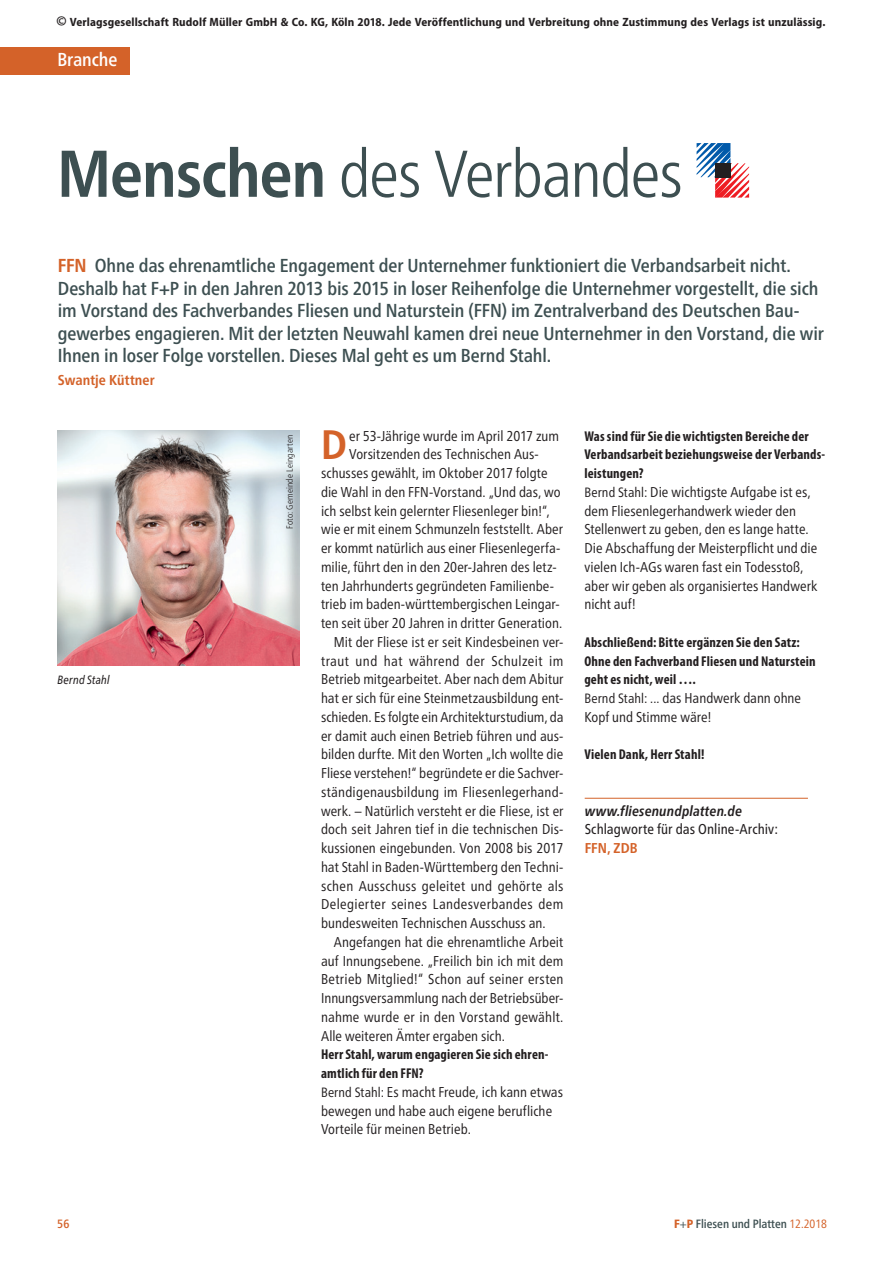
<style>
.page{position:relative;width:893px;height:1263px;background:#fff}
.page>*{position:absolute;margin:0;border:0;box-sizing:border-box;transform-origin:0 0}
.Fachartikel_Überschr{font:300 condensed 66px "Frutiger Neue LT Pro";letter-spacing:-.02em;color:#3d4f51}
.Fachartikel_Grundsch{font:700 condensed 41.1px "Frutiger Neue LT Pro";color:#d46229}
.Fachartikel_Vorspann{font:500 condensed 18.75px/22.5px "Frutiger Neue LT Pro";letter-spacing:-.005em;color:#3d4f51}
.Rubrik{font:500 condensed 18.75px "Frutiger Neue LT Pro";letter-spacing:-.005em;color:#fff}
.Fachartikel_Grundsch-2{font:condensed 14.25px/18.8px "Frutiger Neue LT Pro";color:#231f20;text-align:justify}
.Fachartikel_Intervie{font:condensed 14.25px/18.8px "Frutiger Neue LT Pro";color:#231f20}
.Fachartikel_Intervie-2{font:700 condensed 14.25px/18.8px "Myriad Pro";letter-spacing:.01em;color:#231f20}
.Kasten_Grundschrift{font:condensed 14.25px/18.8px "Frutiger Neue LT Pro";letter-spacing:.005em;color:#231f20}
.Kasten_Überschrift{font:italic 700 condensed 14.25px "Frutiger Neue LT Pro";letter-spacing:.01em;color:#231f20}
.Fachartikel_Vorspann-2{font:700 condensed 14.25px "Frutiger Neue LT Pro";letter-spacing:.005em;color:#d46229}
._304_inhalt_teaser{font:700 semi-condensed 12px "Myriad Pro";letter-spacing:.01em;color:#231f20}
.t1{font:500 condensed 12px "Frutiger Neue LT Pro";color:#3d4f51}
.Bildunterschrift{font:italic condensed 12px "Frutiger Neue LT Pro";letter-spacing:.02em;color:#231f20}
.t2{font:500 condensed 12px "Frutiger Neue LT Pro";color:#d46229}
.Bildquelle{font:300 condensed 9px "Frutiger Neue LT Pro";letter-spacing:.02em;color:#231f20}
.s1{font-stretch:normal;font-size:15px}
.s2{font-weight:700}
.s3{font-weight:700;color:#d46229}
.s4{font-size:13.5px}
.s5{font-weight:800;color:#d46229}
.s6{font-weight:400}
.s7{font-weight:400;color:#d46229}
</style>
<div class="page">
<div style="left:0;top:47px;width:123px;height:27px;background:#d46229"></div>
<div style="left:57px;top:47px;width:73px;height:27px;background:#d46229"></div>
<img style="left:57px;top:431px;width:243px;height:235px">
<svg style="left:697px;top:143px;width:52px;height:55px"></svg>
<div style="left:715px;top:163px;width:15px;height:14px;background:#231f20"></div>
<hr style="left:585px;top:798px;width:223px;height:1px;background:#d46229">
<p class="_304_inhalt_teaser" style="left:56px;top:15px;width:771px"><span class="s1">©</span> Verlagsgesellschaft Rudolf Müller GmbH &amp; Co. KG, Köln 2018. Jede Veröffentlichung und Verbreitung ohne Zustimmung des Verlags ist unzulässig.</p>
<p class="Rubrik" style="left:57px;top:48px;width:62px">Branche</p>
<p class="Fachartikel_Überschr" style="left:57px;top:135px;width:627px"><span class="s2">Menschen</span> des Verbandes</p>
<p class="Fachartikel_Vorspann" style="left:58px;top:254px;width:767px"><span class="s3">FFN</span> Ohne das ehrenamtliche Engagement der Unternehmer funktioniert die Verbandsarbeit nicht.<br>Deshalb hat F+P in den Jahren 2013 bis 2015 in loser Reihenfolge die Unternehmer vorgestellt, die sich im Vorstand des Fachverbandes Fliesen und Naturstein (FFN) im Zentralverband des Deutschen Bau&shy;gewerbes engagieren. Mit der letzten Neuwahl kamen drei neue Unternehmer in den Vorstand, die wir Ihnen in loser Folge vorstellen. Dieses Mal geht es um Bernd Stahl.</p>
<p class="Fachartikel_Vorspann-2" style="left:58px;top:371px;width:98px">Swantje Küttner</p>
<p class="Bildunterschrift" style="left:57px;top:673px;width:54px">Bernd Stahl</p>
<p class="Bildquelle" style="left:284px;top:529px;width:96px;rotate:-90deg">Foto: Gemeinde Leingarten</p>
<p class="Fachartikel_Grundsch" style="left:321px;top:421px;width:28px">D</p>
<p class="Fachartikel_Grundsch-2" style="left:349px;top:426px;width:211px">er 53-Jährige wurde im April 2017 zum</p>
<p class="Fachartikel_Grundsch-2" style="left:349px;top:445px;width:191px">Vorsitzenden des Technischen Aus-</p>
<p class="Fachartikel_Grundsch-2" style="left:321px;top:464px;width:228px">schusses gewählt, im Oktober 2017 folgte</p>
<p class="Fachartikel_Grundsch-2" style="left:321px;top:482px;width:241px">die Wahl in den FFN-Vorstand. „Und das, wo</p>
<p class="Fachartikel_Grundsch-2" style="left:321px;top:501px;width:230px">ich selbst kein gelernter Fliesenleger bin!“,</p>
<p class="Fachartikel_Grundsch-2" style="left:321px;top:520px;width:243px">wie er mit einem Schmunzeln feststellt. Aber</p>
<p class="Fachartikel_Grundsch-2" style="left:321px;top:539px;width:241px">er kommt natürlich aus einer Fliesenlegerfa-</p>
<p class="Fachartikel_Grundsch-2" style="left:321px;top:557px;width:237px">milie, führt den in den 20er-Jahren des letz-</p>
<p class="Fachartikel_Grundsch-2" style="left:321px;top:576px;width:235px">ten Jahrhunderts gegründeten Familienbe-</p>
<p class="Fachartikel_Grundsch-2" style="left:321px;top:595px;width:240px">trieb im baden-württembergischen Leingar-</p>
<p class="Fachartikel_Grundsch-2" style="left:321px;top:614px;width:243px">ten seit über 20 Jahren in dritter Generation.</p>
<p class="Fachartikel_Grundsch-2" style="left:321px;top:632px;width:244px;text-indent:13px">Mit der Fliese ist er seit Kindesbeinen ver&shy;traut und hat während der Schulzeit im Betrieb mitgearbeitet. Aber nach dem Abitur hat er sich für eine Steinmetzausbildung ent&shy;schieden. Es folgte ein Architekturstudium, da er damit auch einen Betrieb führen und aus&shy;bilden durfte. Mit den Worten „Ich wollte die Fliese verstehen!“ begründete er die Sachver&shy;ständigenausbildung im Fliesenlegerhand&shy;werk. – Natürlich versteht er die Fliese, ist er doch seit Jahren tief in die technischen Dis&shy;kussionen eingebunden. Von 2008 bis 2017 hat Stahl in Baden-Württemberg den Techni&shy;schen Ausschuss geleitet und gehörte als Delegierter seines Landesverbandes dem bundesweiten Technischen Ausschuss an.</p>
<p class="Fachartikel_Grundsch-2" style="left:321px;top:932px;width:244px;text-indent:13px">Angefangen hat die ehrenamtliche Arbeit auf Innungsebene. „Freilich bin ich mit dem Betrieb Mitglied!“ Schon auf seiner ersten Innungsversammlung nach der Betriebsüber&shy;nahme wurde er in den Vorstand gewählt.<br>Alle weiteren Ämter ergaben sich.</p>
<p class="Fachartikel_Intervie-2" style="left:321px;top:1045px;width:229px">Herr Stahl, warum engagieren Sie sich ehren&shy;amtlich für den FFN?</p>
<p class="Fachartikel_Intervie" style="left:321px;top:1082px;width:243px"><span class="s4">Bernd Stahl:</span> Es macht Freude, ich kann etwas bewegen und habe auch eigene berufliche<br>Vorteile für meinen Betrieb.</p>
<p class="Fachartikel_Intervie-2" style="left:584px;top:426px;width:242px">Was sind für Sie die wichtigsten Bereiche der<br>Verbandsarbeit beziehungsweise der Verbands&shy;leistungen?</p>
<p class="Fachartikel_Intervie" style="left:584px;top:482px;width:235px"><span class="s4">Bernd Stahl:</span> Die wichtigste Aufgabe ist es, dem Fliesenlegerhandwerk wieder den Stellenwert zu geben, den es lange hatte.<br>Die Abschaffung der Meisterpflicht und die vielen Ich-AGs waren fast ein Todesstoß, aber wir geben als organisiertes Handwerk nicht auf!</p>
<p class="Fachartikel_Intervie-2" style="left:584px;top:632px;width:233px">Abschließend: Bitte ergänzen Sie den Satz:<br>Ohne den Fachverband Fliesen und Naturstein geht es nicht, weil ….</p>
<p class="Fachartikel_Intervie" style="left:584px;top:689px;width:218px"><span class="s4">Bernd Stahl: ...</span> das Handwerk dann ohne<br>Kopf und Stimme wäre!</p>
<p class="Fachartikel_Intervie-2" style="left:584px;top:745px;width:121px">Vielen Dank, Herr Stahl!</p>
<p class="Kasten_Überschrift" style="left:585px;top:802px;width:159px">www.fliesenundplatten.de</p>
<p class="Kasten_Grundschrift" style="left:585px;top:820px;width:195px">Schlagworte für das Online-Archiv:<br><span class="s3">FFN, ZDB</span></p>
<p class="t2" style="left:57px;top:1217px;width:14px">56</p>
<p class="t1" style="left:674px;top:1217px;width:154px"><span class="s5">F</span><span class="s6">+</span><span class="s5">P</span> Fliesen und Platten <span class="s7">12.2018</span></p>
</div>
